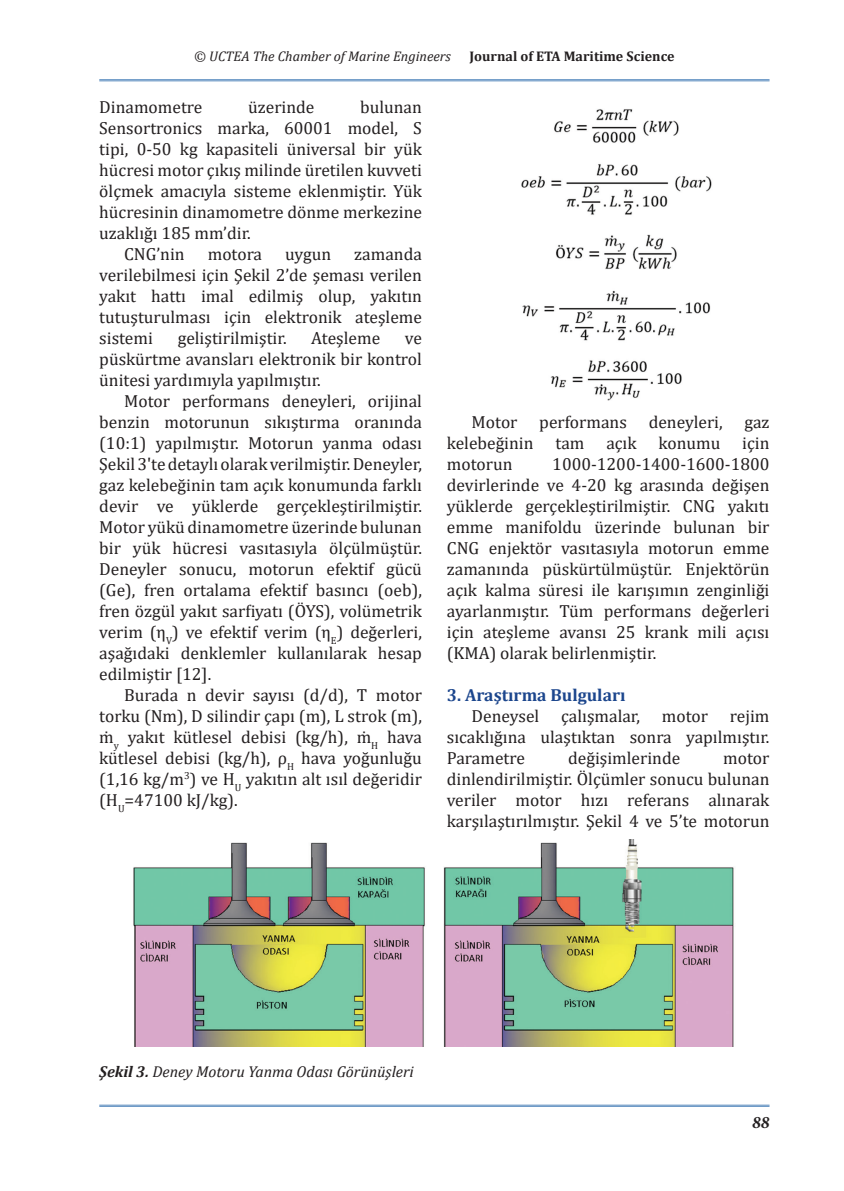
<style>
.page{position:relative;width:844px;height:1191px;background:#fff}
.page>*{position:absolute;margin:0;border:0;box-sizing:border-box;transform-origin:0 0}
.t1{font:17.5px/21px "Cambria";color:#231f20;text-align:justify}
.t2{font:700 17.5px "Cambria";color:#1c468d}
.t3{font:italic 700 17.5px "Minion Pro";color:#231f20}
.t4{font:italic 15.75px "Cambria";color:#231f20}
.t5{font:italic 14px "Cambria";color:#231f20}
.t6{font:700 14px "Cambria";color:#231f20}
.s1{font-weight:700}
</style>
<div class="page">
<hr style="left:99px;top:1104px;width:670px;height:1px;background:#578abe">
<hr style="left:99px;top:1106px;width:670px;height:1px;background:#578abe">
<hr style="left:99px;top:79px;width:670px;height:1px;background:#578abe">
<hr style="left:99px;top:81px;width:670px;height:1px;background:#578abe">
<img style="left:521px;top:109px;width:191px;height:292px">
<img style="left:133px;top:839px;width:601px;height:208px">
<p class="t5" style="left:194px;top:46px;width:258px">© UCTEA The Chamber of Marine Engineers</p>
<p class="t6" style="left:469px;top:46px;width:206px">Journal of ETA Maritime Science</p>
<p class="t1" style="left:99px;top:96px;width:105px">Dinamometre</p>
<p class="t1" style="left:248px;top:96px;width:68px">üzerinde</p>
<p class="t1" style="left:360px;top:96px;width:63px">bulunan</p>
<p class="t1" style="left:99px;top:117px;width:324px">Sensortronics marka, 60001 model, S</p>
<p class="t1" style="left:99px;top:138px;width:324px">tipi, 0-50 kg kapasiteli üniversal bir yük</p>
<p class="t1" style="left:99px;top:159px;width:324px">hücresi motor çıkış milinde üretilen kuvveti</p>
<p class="t1" style="left:99px;top:180px;width:324px">ölçmek amacıyla sisteme eklenmiştir. Yük</p>
<p class="t1" style="left:99px;top:201px;width:324px">hücresinin dinamometre dönme merkezine</p>
<p class="t1" style="left:99px;top:222px;width:153px">uzaklığı 185 mm’dir.</p>
<p class="t1" style="left:124px;top:243px;width:62px">CNG’nin</p>
<p class="t1" style="left:208px;top:243px;width:56px">motora</p>
<p class="t1" style="left:285px;top:243px;width:47px">uygun</p>
<p class="t1" style="left:99px;top:243px;width:324px;text-indent:255px">zamanda verilebilmesi için Şekil 2’de şeması verilen yakıt hattı imal edilmiş olup, yakıtın tutuşturulması için elektronik ateşleme sistemi</p>
<p class="t1" style="left:178px;top:327px;width:110px">geliştirilmiştir.</p>
<p class="t1" style="left:311px;top:327px;width:70px">Ateşleme</p>
<p class="t1" style="left:99px;top:327px;width:324px;text-indent:305px">ve püskürtme avansları elektronik bir kontrol ünitesi yardımıyla yapılmıştır.</p>
<p class="t1" style="left:99px;top:390px;width:324px;text-indent:25px">Motor performans deneyleri, orijinal benzin motorunun sıkıştırma oranında (10:1) yapılmıştır. Motorun yanma odası Şekil 3'te detaylı olarak verilmiştir. Deneyler, gaz kelebeğinin tam açık konumunda farklı devir ve yüklerde gerçekleştirilmiştir.<br>Motor yükü dinamometre üzerinde bulunan bir yük hücresi vasıtasıyla ölçülmüştür.<br>Deneyler sonucu, motorun efektif gücü (Ge), fren ortalama efektif basıncı (oeb), fren özgül yakıt sarfiyatı (ÖYS), volümetrik verim (η<sub>V</sub>) ve efektif verim (η<sub>E</sub>) değerleri, aşağıdaki denklemler kullanılarak hesap edilmiştir [12].</p>
<p class="t1" style="left:99px;top:684px;width:324px;text-indent:25px">Burada n devir sayısı (d/d), T motor torku (Nm), D silindir çapı (m), L strok (m), ṁ<sub>y</sub> yakıt kütlesel debisi (kg/h), ṁ<sub>H</sub> hava kütlesel debisi (kg/h), ρ<sub>H</sub> hava yoğunluğu (1,16 kg/m<sup>3</sup>) ve H<sub>U</sub> yakıtın alt ısıl değeridir (H<sub>U</sub>=47100 kJ/kg).</p>
<p class="t1" style="left:446px;top:411px;width:324px;text-indent:25px">Motor performans deneyleri, gaz kelebeğinin tam açık konumu için motorun</p>
<p class="t1" style="left:446px;top:453px;width:324px;text-indent:105px">1000-1200-1400-1600-1800 devirlerinde ve 4-20 kg arasında değişen yüklerde gerçekleştirilmiştir. CNG yakıtı emme manifoldu üzerinde bulunan bir CNG enjektör vasıtasıyla motorun emme zamanında püskürtülmüştür. Enjektörün açık kalma süresi ile karışımın zenginliği ayarlanmıştır. Tüm performans değerleri için ateşleme avansı 25 krank mili açısı (KMA) olarak belirlenmiştir.</p>
<p class="t2" style="left:446px;top:683px;width:180px">3. Araştırma Bulguları</p>
<p class="t1" style="left:446px;top:705px;width:324px;text-indent:25px">Deneysel çalışmalar, motor rejim sıcaklığına ulaştıktan sonra yapılmıştır.<br>Parametre</p>
<p class="t1" style="left:568px;top:747px;width:114px">değişimlerinde</p>
<p class="t1" style="left:446px;top:747px;width:324px;text-indent:276px">motor dinlendirilmiştir. Ölçümler sonucu bulunan veriler motor hızı referans alınarak karşılaştırılmıştır. Şekil 4 ve 5’te motorun</p>
<p class="t4" style="left:99px;top:1060px;width:316px"><span class="s1">Şekil 3.</span> Deney Motoru Yanma Odası Görünüşleri</p>
<p class="t3" style="left:752px;top:1109px;width:19px">88</p>
</div>
